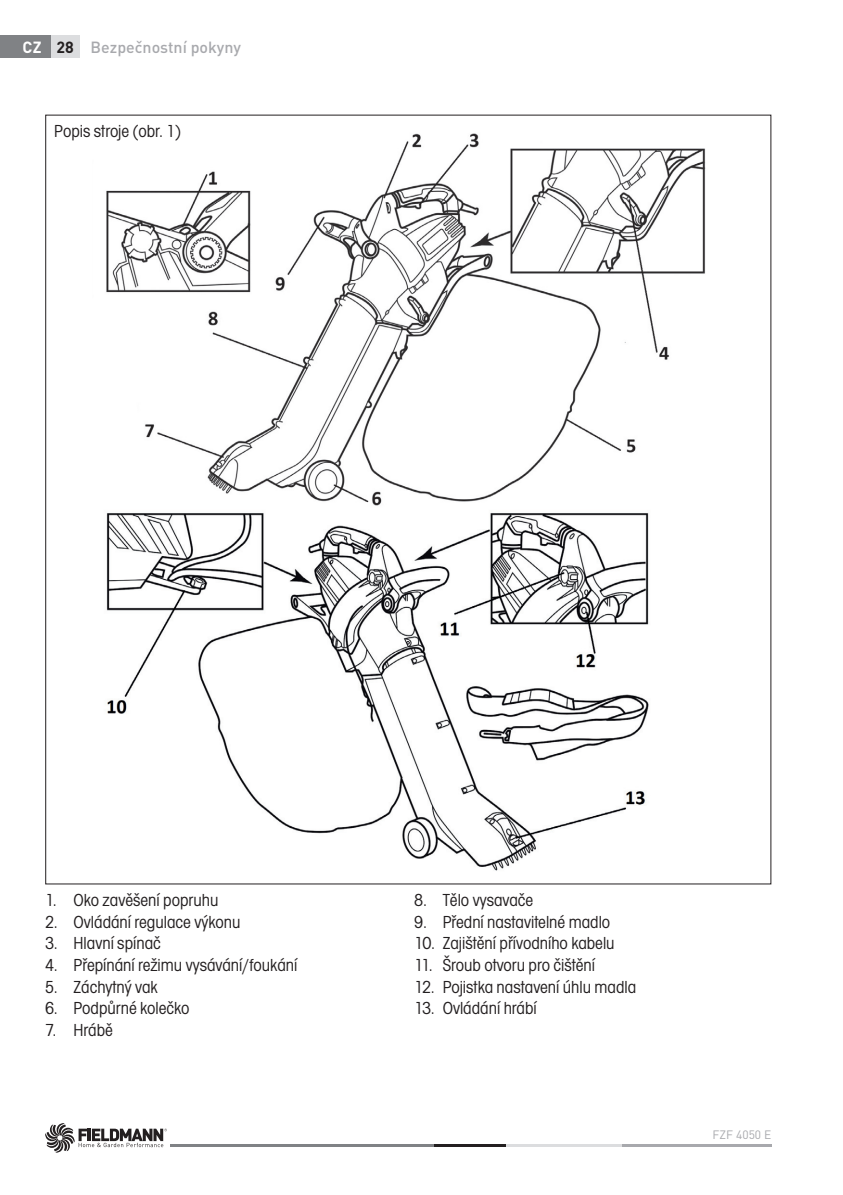
<style>
.page{position:relative;width:843px;height:1195px;background:#fff}
.page>*{position:absolute;margin:0;border:0;box-sizing:border-box;transform-origin:0 0}
.t1{font:18px "Avant Gar Got Itc TOT Boo Con";color:#231f20}
.t2{font:500 16px "DIN Pro";color:#a8a9ad}
.t3{font:700 16px "DIN Pro";color:#fff}
.t4{font:12px "DIN Pro";color:#a8a9ad}
.s1{color:#231f20}
</style>
<div class="page">
<hr style="left:621px;top:1144px;width:150px;height:2px;background:#a8a9ad">
<hr style="left:506px;top:1144px;width:115px;height:2px;background:#dcdddf">
<hr style="left:170px;top:1144px;width:264px;height:2px;background:#808285">
<hr style="left:434px;top:1144px;width:72px;height:2px;background:#231f20">
<svg style="left:45px;top:1123px;width:122px;height:29px"></svg>
<div style="left:0;top:35px;width:51px;height:23px;background:#808285"></div>
<div style="left:51px;top:35px;width:28px;height:23px;background:#dcdddf"></div>
<img style="left:106px;top:133px;width:600px;height:373px">
<img style="left:106px;top:513px;width:543px;height:358px">
<p class="t3" style="left:23px;top:41px;width:53px">CZ <span class="s1">28</span></p>
<p class="t2" style="left:91px;top:42px;width:152px">Bezpečnostní pokyny</p>
<p class="t1" style="left:54px;top:125px;width:128px">Popis stroje (obr. 1)</p>
<p class="t1" style="left:45px;top:893px;width:175px">1. Oko zavěšení popruhu</p>
<p class="t1" style="left:45px;top:915px;width:197px">2. Ovládání regulace výkonu</p>
<p class="t1" style="left:45px;top:936px;width:117px">3. Hlavní spínač</p>
<p class="t1" style="left:45px;top:958px;width:254px">4. Přepínání režimu vysávání/foukání</p>
<p class="t1" style="left:45px;top:979px;width:114px">5. Záchytný vak</p>
<p class="t1" style="left:45px;top:1001px;width:146px">6. Podpůrné kolečko</p>
<p class="t1" style="left:45px;top:1023px;width:69px">7. Hrábě</p>
<p class="t1" style="left:414px;top:893px;width:121px">8. Tělo vysavače</p>
<p class="t1" style="left:414px;top:915px;width:197px">9. Přední nastavitelné madlo</p>
<p class="t1" style="left:414px;top:936px;width:202px">10. Zajištění přívodního kabelu</p>
<p class="t1" style="left:414px;top:958px;width:182px">11. Šroub otvoru pro čištění</p>
<p class="t1" style="left:414px;top:979px;width:223px">12. Pojistka nastavení úhlu madla</p>
<p class="t1" style="left:414px;top:1001px;width:124px">13. Ovládání hrábí</p>
<p class="t4" style="left:712px;top:1129px;width:60px">FZF 4050 E</p>
</div>
